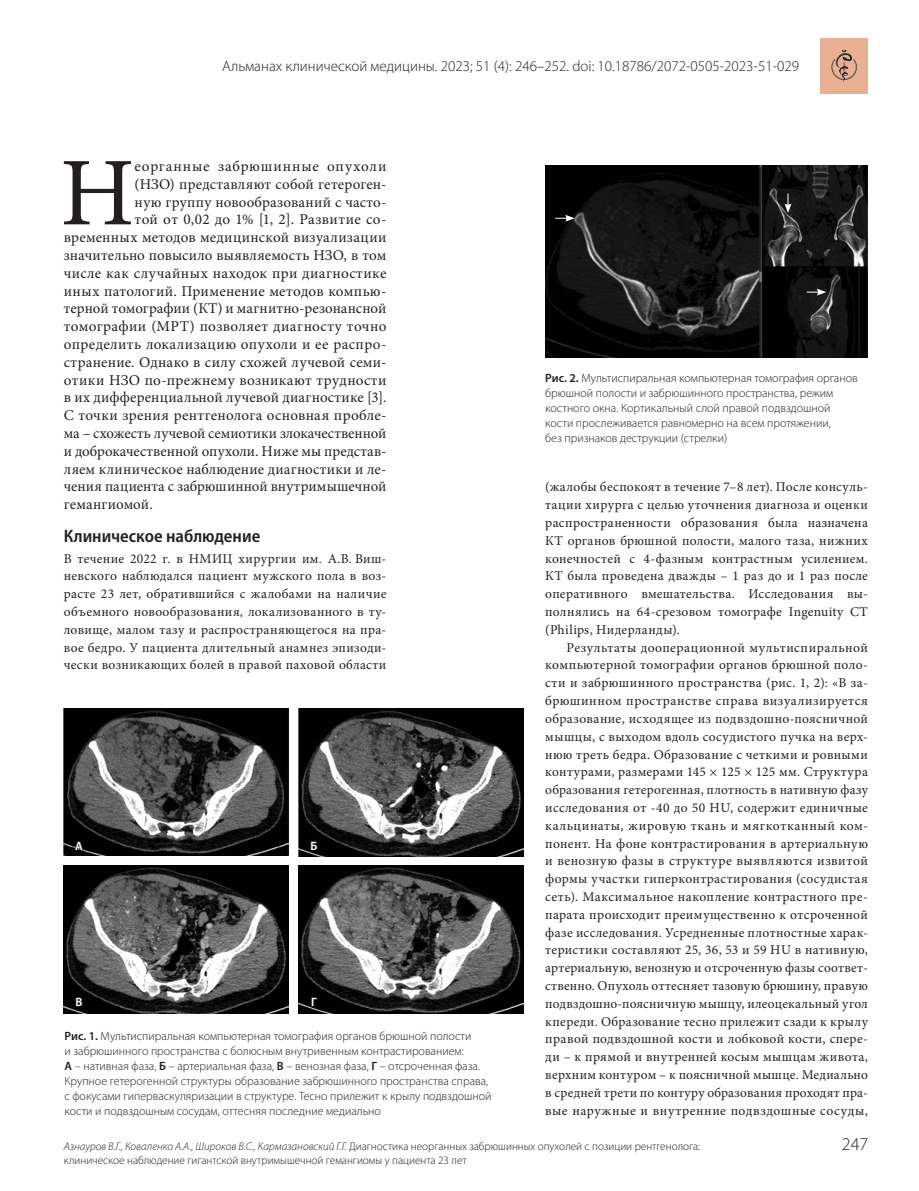
<style>
.page{position:relative;width:919px;height:1191px;background:#fff}
.page>*{position:absolute;margin:0;border:0;box-sizing:border-box;transform-origin:0 0}
.Main-00{font:97.2px "Minion Pro";color:#231f20}
.Загаловок-2{font:600 semi-condensed 18px "Myriad Pro";color:#231f20}
.Загаловок-2-2{font:300 18px "Myriad Pro";color:#231f20}
.Main-00-2{font:15px "Minion Pro";letter-spacing:.015em;color:#231f20}
.t1{font:300 15px "Myriad Pro";color:#231f20}
.Main-00-3{font:15px "Minion Pro";letter-spacing:.06em;color:#231f20}
.Main{font:13.5px/17.9px "Minion Pro";letter-spacing:.035em;color:#231f20;text-align:justify}
.Main-00-4{font:13.5px/17.9px "Minion Pro";letter-spacing:.025em;color:#231f20;text-align:justify}
.Рисунок_Подпись{font:300 12px/15px "Myriad Pro";color:#231f20}
.Рисунок_Буква_в_рису{font:600 12px "Myriad Pro";color:#fff}
.t2{font:300 11.25px "Myriad Pro";color:#231f20}
.s1{font-weight:600}
.s2{font-style:italic}
</style>
<div class="page">
<img style="left:64px;top:708px;width:225px;height:147px">
<img style="left:64px;top:865px;width:225px;height:148px">
<img style="left:545px;top:166px;width:322px;height:192px">
<img style="left:298px;top:708px;width:225px;height:148px">
<img style="left:298px;top:865px;width:225px;height:148px">
<svg style="left:73px;top:830px;width:11px;height:21px"></svg>
<svg style="left:75px;top:996px;width:8px;height:11px"></svg>
<svg style="left:310px;top:840px;width:9px;height:11px"></svg>
<svg style="left:310px;top:996px;width:8px;height:11px"></svg>
<svg style="left:555px;top:215px;width:19px;height:7px"></svg>
<svg style="left:806px;top:289px;width:20px;height:6px"></svg>
<svg style="left:784px;top:193px;width:7px;height:20px"></svg>
<div style="left:820px;top:38px;width:47px;height:55px;background:#e8b095"></div>
<svg style="left:831px;top:50px;width:25px;height:32px"></svg>
<p class="t1" style="left:222px;top:57px;width:578px">Альманах клинической медицины. 2023; 51 (4): 246–252. doi: 10.18786/2072-0505-2023-51-029</p>
<p class="Main-00" style="left:60px;top:128px;width:76px">Н</p>
<p class="Main-00-3" style="left:134px;top:156px;width:253px">еорганные забрюшинные опухоли</p>
<p class="Main-00-2" style="left:134px;top:174px;width:253px">(НЗО) представляют собой гетероген-</p>
<p class="Main-00-2" style="left:134px;top:192px;width:253px">ную группу новообразований с часто-</p>
<p class="Main-00-2" style="left:134px;top:209px;width:253px">той от 0,02 до 1% [1, 2]. Развитие со-</p>
<p class="Main-00-2" style="left:64px;top:227px;width:324px">временных методов медицинской визуализации</p>
<p class="Main-00-2" style="left:64px;top:245px;width:324px">значительно повысило выявляемость НЗО, в том</p>
<p class="Main-00-2" style="left:64px;top:263px;width:324px">числе как случайных находок при диагностике</p>
<p class="Main-00-2" style="left:64px;top:281px;width:324px">иных патологий. Применение методов компью-</p>
<p class="Main-00-2" style="left:64px;top:298px;width:324px">терной томографии (КТ) и магнитно-резонансной</p>
<p class="Main-00-2" style="left:64px;top:316px;width:324px">томографии (МРТ) позволяет диагносту точно</p>
<p class="Main-00-2" style="left:64px;top:334px;width:324px">определить локализацию опухоли и ее распро-</p>
<p class="Main-00-2" style="left:64px;top:352px;width:324px">странение. Однако в силу схожей лучевой семи-</p>
<p class="Main-00-2" style="left:64px;top:370px;width:324px">отики НЗО по-прежнему возникают трудности</p>
<p class="Main-00-2" style="left:64px;top:387px;width:324px">в их дифференциальной лучевой диагностике [3].</p>
<p class="Main-00-2" style="left:64px;top:405px;width:324px">С точки зрения рентгенолога основная пробле-</p>
<p class="Main-00-2" style="left:64px;top:423px;width:324px">ма – схожесть лучевой семиотики злокачественной</p>
<p class="Main-00-2" style="left:64px;top:441px;width:324px">и доброкачественной опухоли. Ниже мы представ-</p>
<p class="Main-00-2" style="left:64px;top:459px;width:324px">ляем клиническое наблюдение диагностики и ле-</p>
<p class="Main-00-2" style="left:64px;top:476px;width:324px">чения пациента с забрюшинной внутримышечной</p>
<p class="Main-00-2" style="left:64px;top:494px;width:90px">гемангиомой.</p>
<p class="Загаловок-2" style="left:64px;top:526px;width:198px">Клиническое наблюдение</p>
<p class="Main-00-4" style="left:64px;top:549px;width:324px">В течение 2022 г. в НМИЦ хирургии им. А.В. Виш&shy;невского наблюдался пациент мужского пола в воз&shy;расте 23 лет, обратившийся с жалобами на наличие объемного новообразования, локализованного в ту&shy;ловище, малом тазу и распространяющегося на пра&shy;вое бедро. У пациента длительный анамнез эпизоди&shy;чески возникающих болей в правой паховой области</p>
<p class="Рисунок_Буква_в_рису" style="left:75px;top:838px;width:9px">А</p>
<p class="Рисунок_Буква_в_рису" style="left:75px;top:994px;width:8px">В</p>
<p class="Рисунок_Буква_в_рису" style="left:310px;top:838px;width:8px">Б</p>
<p class="Рисунок_Буква_в_рису" style="left:311px;top:994px;width:7px">Г</p>
<p class="Рисунок_Подпись" style="left:64px;top:1028px;width:428px"><span class="s1">Рис. 1.</span> Мультиспиральная компьютерная томография органов брюшной полости<br>и забрюшинного пространства с болюсным внутривенным контрастированием:<br><span class="s1">А</span> – нативная фаза, <span class="s1">Б</span> – артериальная фаза, <span class="s1">В</span> – венозная фаза, <span class="s1">Г</span> – отсроченная фаза.<br>Крупное гетерогенной структуры образование забрюшинного пространства справа, с фокусами гиперваскуляризации в структуре. Тесно прилежит к крылу подвздошной кости и подвздошным сосудам, оттесняя последние медиально</p>
<p class="Рисунок_Подпись" style="left:545px;top:371px;width:314px"><span class="s1">Рис. 2.</span> Мультиспиральная компьютерная томография органов брюшной полости и забрюшинного пространства, режим костного окна. Кортикальный слой правой подвздошной кости прослеживается равномерно на всем протяжении,<br>без признаков деструкции (стрелки)</p>
<p class="Main-00-4" style="left:545px;top:478px;width:324px">(жалобы беспокоят в течение 7–8 лет). После консуль&shy;тации хирурга с целью уточнения диагноза и оценки распространенности образования была назначена КТ органов брюшной полости, малого таза, нижних конечностей с 4‑фазным контрастным усилением.<br>КТ была проведена дважды – 1 раз до и 1 раз после оперативного вмешательства. Исследования вы&shy;полнялись на 64‑срезовом томографе Ingenuity CT (Philips, Нидерланды).</p>
<p class="Main" style="left:545px;top:638px;width:324px;text-indent:21px">Результаты дооперационной мультиспиральной компьютерной томографии органов брюшной поло&shy;сти и забрюшинного пространства (рис. 1, 2): «В за&shy;брюшинном пространстве справа визуализируется образование, исходящее из подвздошно-поясничной мышцы, с выходом вдоль сосудистого пучка на верх&shy;нюю треть бедра. Образование с четкими и ровными контурами, размерами 145 × 125 × 125 мм. Структура образования гетерогенная, плотность в нативную фазу исследования от -40 до 50 HU, содержит единичные кальцинаты, жировую ткань и мягкотканный ком&shy;понент. На фоне контрастирования в артериальную и венозную фазы в структуре выявляются извитой формы участки гиперконтрастирования (сосудистая сеть). Максимальное накопление контрастного пре&shy;парата происходит преимущественно к отсроченной фазе исследования. Усредненные плотностные харак&shy;теристики составляют 25, 36, 53 и 59 HU в нативную, артериальную, венозную и отсроченную фазы соответ&shy;ственно. Опухоль оттесняет тазовую брюшину, правую подвздошно-поясничную мышцу, илеоцекальный угол кпереди. Образование тесно прилежит сзади к крылу правой подвздошной кости и лобковой кости, спере&shy;ди – к прямой и внутренней косым мышцам живота, верхним контуром – к поясничной мышце. Медиально в средней трети по контуру образования проходят пра&shy;вые наружные и внутренние подвздошные сосуды,</p>
<p class="t2" style="left:64px;top:1139px;width:637px"><span class="s2">Азнауров В.Г., Коваленко А.А., Широков В.С., Кармазановский Г.Г.</span> Диагностика неорганных забрюшинных опухолей с позиции рентгенолога:</p>
<p class="Загаловок-2-2" style="left:841px;top:1133px;width:28px">247</p>
<p class="t2" style="left:64px;top:1153px;width:404px">клиническое наблюдение гигантской внутримышечной гемангиомы у пациента 23 лет</p>
</div>
